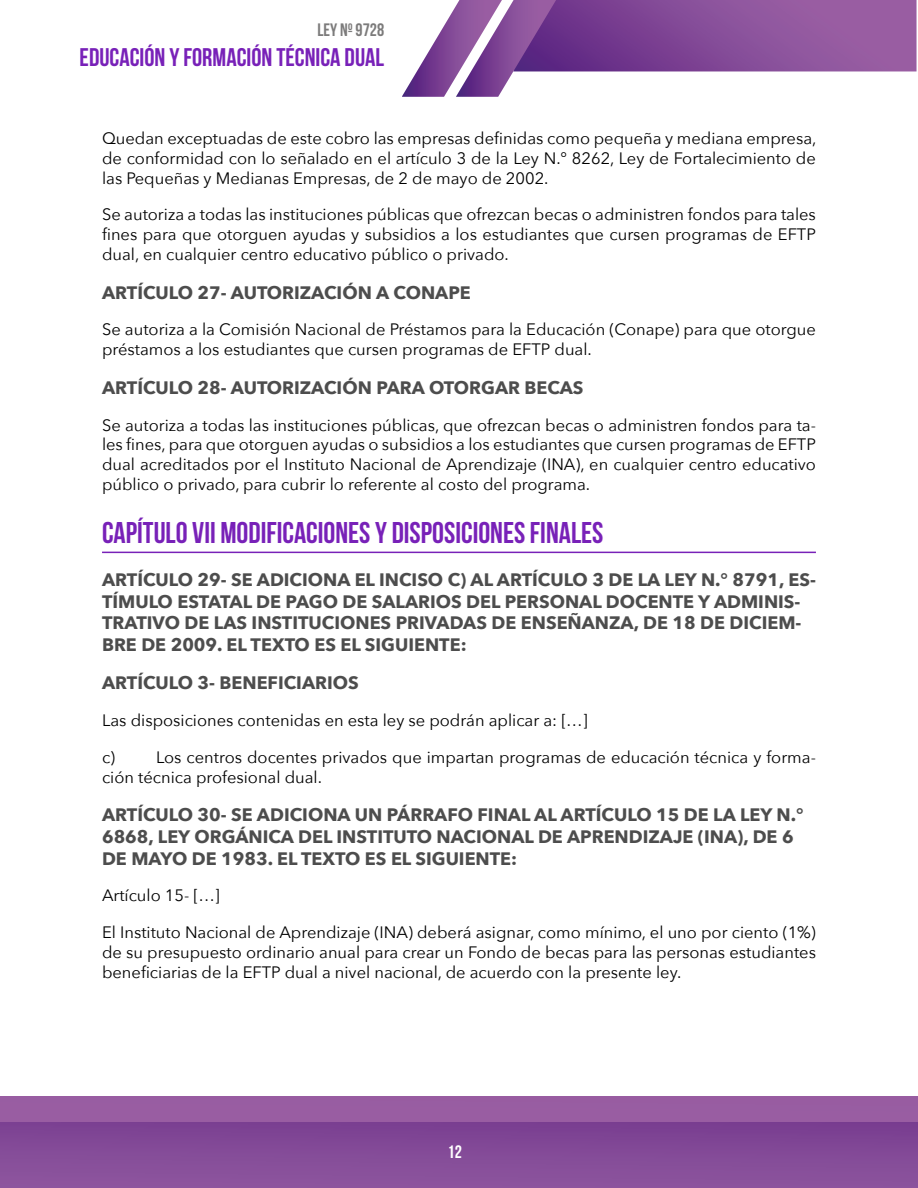
<style>
.page{position:relative;width:918px;height:1188px;background:#fff}
.page>*{position:absolute;margin:0;border:0;box-sizing:border-box;transform-origin:0 0}
.tituloCapítulos{font:700 30px "Bebas Neue";color:#7821b8}
.t1{font:700 25.5px "Bebas Neue";color:#7821b8}
.articulos{font:700 18px/21.6px "Avenir Next";color:#4d4d4d}
.t2{font:700 18px "Bebas Neue";color:#7c7b7b}
.t3{font:700 18px "Bebas Neue";color:#fff}
.textBase{font:16.5px/19.8px "Avenir Next";color:#000;text-align:justify}
</style>
<div class="page">
<div style="left:0;top:1097px;width:917px;height:91px;background:#995da2"></div>
<div style="left:0;top:1122px;width:918px;height:66px;background:#844c98"></div>
<svg style="left:402px;top:0;width:515px;height:97px"></svg>
<hr style="left:102px;top:552px;width:714px;height:1px;background:#7821b8">
<p class="t2" style="left:317px;top:20px;width:68px">LEY Nº 9728</p>
<h2 class="t1" style="left:80px;top:44px;width:306px">EDUCACIÓN Y FORMACIÓN TÉCNICA DUAL</h2>
<p class="textBase" style="left:102px;top:128px;width:716px">Quedan exceptuadas de este cobro las empresas definidas como pequeña y mediana empresa, de conformidad con lo señalado en el artículo 3 de la Ley N.° 8262, Ley de Fortalecimiento de las Pequeñas y Medianas Empresas, de 2 de mayo de 2002.</p>
<p class="textBase" style="left:102px;top:204px;width:715px">Se autoriza a todas las instituciones públicas que ofrezcan becas o administren fondos para tales fines para que otorguen ayudas y subsidios a los estudiantes que cursen programas de EFTP dual, en cualquier centro educativo público o privado.</p>
<p class="articulos" style="left:102px;top:281px;width:370px">ARTÍCULO 27- AUTORIZACIÓN A CONAPE</p>
<p class="textBase" style="left:102px;top:319px;width:715px">Se autoriza a la Comisión Nacional de Préstamos para la Educación (Conape) para que otorgue préstamos a los estudiantes que cursen programas de EFTP dual.</p>
<p class="articulos" style="left:102px;top:377px;width:483px">ARTÍCULO 28- AUTORIZACIÓN PARA OTORGAR BECAS</p>
<p class="textBase" style="left:102px;top:414px;width:715px">Se autoriza a todas las instituciones públicas, que ofrezcan becas o administren fondos para ta&shy;les fines, para que otorguen ayudas o subsidios a los estudiantes que cursen programas de EFTP dual acreditados por el Instituto Nacional de Aprendizaje (INA), en cualquier centro educativo público o privado, para cubrir lo referente al costo del programa.</p>
<p class="tituloCapítulos" style="left:102px;top:516px;width:503px">CAPÍTULO VII MODIFICACIONES Y DISPOSICIONES FINALES</p>
<p class="articulos" style="left:102px;top:569px;width:715px">ARTÍCULO 29- SE ADICIONA EL INCISO C) AL ARTÍCULO 3 DE LA LEY N.° 8791, ES-TÍMULO ESTATAL DE PAGO DE SALARIOS DEL PERSONAL DOCENTE Y ADMINIS-TRATIVO DE LAS INSTITUCIONES PRIVADAS DE ENSEÑANZA, DE 18 DE DICIEM-BRE DE 2009. EL TEXTO ES EL SIGUIENTE:</p>
<p class="articulos" style="left:102px;top:672px;width:258px">ARTÍCULO 3- BENEFICIARIOS</p>
<p class="textBase" style="left:102px;top:710px;width:487px">Las disposiciones contenidas en esta ley se podrán aplicar a: […]</p>
<p class="textBase" style="left:102px;top:747px;width:15px">c)</p>
<p class="textBase" style="left:102px;top:747px;width:715px;text-indent:54px">Los centros docentes privados que impartan programas de educación técnica y forma&shy;ción técnica profesional dual.</p>
<p class="articulos" style="left:102px;top:804px;width:703px">ARTÍCULO 30- SE ADICIONA UN PÁRRAFO FINAL AL ARTÍCULO 15 DE LA LEY N.°<br>6868, LEY ORGÁNICA DEL INSTITUTO NACIONAL DE APRENDIZAJE (INA), DE 6<br>DE MAYO DE 1983. EL TEXTO ES EL SIGUIENTE:</p>
<p class="textBase" style="left:102px;top:885px;width:119px">Artículo 15- […]</p>
<p class="textBase" style="left:102px;top:922px;width:715px">El Instituto Nacional de Aprendizaje (INA) deberá asignar, como mínimo, el uno por ciento (1%) de su presupuesto ordinario anual para crear un Fondo de becas para las personas estudiantes beneficiarias de la EFTP dual a nivel nacional, de acuerdo con la presente ley.</p>
<p class="t3" style="left:448px;top:1141px;width:16px">12</p>
</div>
